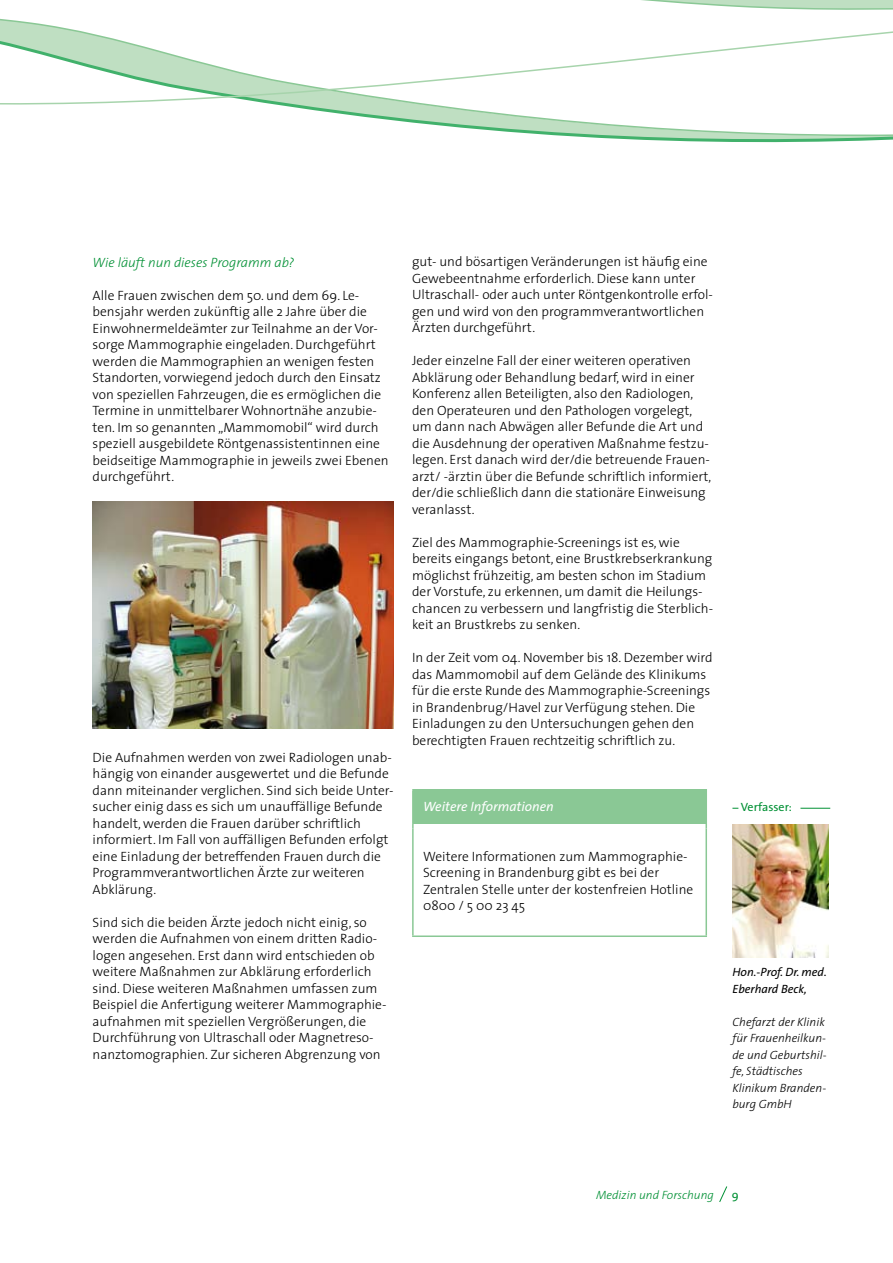
<style>
.page{position:relative;width:893px;height:1263px;background:#fff}
.page>*{position:absolute;margin:0;border:0;box-sizing:border-box;transform-origin:0 0}
.t1{font:300 13.5px/16.5px "The Sans";color:#000}
.t2{font:italic 300 13.5px "The Sans";color:#009034}
.t3{font:italic 13.5px "The Sans";color:#fff}
.t4{font:italic 300 12px/16.5px "The Sans";color:#000}
.t5{font:italic 12px/16.5px "The Sans";color:#000}
.t6{font:italic 300 12px "The Sans";color:#009034}
.t7{font:12px "The Sans";color:#009034}
</style>
<div class="page">
<svg style="left:0;top:0;width:893px;height:143px"></svg>
<svg style="left:719px;top:1186px;width:9px;height:16px"></svg>
<img style="left:92px;top:502px;width:301px;height:227px">
<hr style="left:800px;top:808px;width:30px;height:1px;background:#009034">
<img style="left:732px;top:825px;width:96px;height:132px">
<div style="left:413px;top:790px;width:293px;height:34px;background:#8ac895"></div>
<hr style="left:412px;top:789px;width:295px;height:2px;background:#8ac895">
<hr style="left:412px;top:791px;width:2px;height:33px;background:#8ac895">
<hr style="left:705px;top:791px;width:2px;height:33px;background:#8ac895">
<hr style="left:412px;top:828px;width:2px;height:107px;background:#8ac895">
<hr style="left:705px;top:828px;width:2px;height:107px;background:#8ac895">
<hr style="left:412px;top:935px;width:295px;height:2px;background:#8ac895">
<p class="t2" style="left:93px;top:251px;width:203px">Wie läuft nun dieses Programm ab?</p>
<p class="t1" style="left:93px;top:286px;width:298px">Alle Frauen zwischen dem 50. und dem 69. Le&shy;bensjahr werden zukünftig alle 2 Jahre über die Einwohnermeldeämter zur Teilnahme an der Vor&shy;sorge Mammographie eingeladen. Durchgeführt werden die Mammographien an wenigen festen Standorten, vorwiegend jedoch durch den Einsatz von speziellen Fahrzeugen, die es ermöglichen die Termine in unmittelbarer Wohnortnähe anzubie&shy;ten. Im so genannten „Mammomobil“ wird durch speziell ausgebildete Röntgenassistentinnen eine beidseitige Mammographie in jeweils zwei Ebenen durchgeführt.</p>
<p class="t1" style="left:93px;top:748px;width:302px">Die Aufnahmen werden von zwei Radiologen unab&shy;hängig von einander ausgewertet und die Befunde dann miteinander verglichen. Sind sich beide Unter&shy;sucher einig dass es sich um unauffällige Befunde handelt, werden die Frauen darüber schriftlich informiert. Im Fall von auffälligen Befunden erfolgt eine Einladung der betreffenden Frauen durch die Programmverantwortlichen Ärzte zur weiteren Abklärung.</p>
<p class="t1" style="left:93px;top:913px;width:295px">Sind sich die beiden Ärzte jedoch nicht einig, so werden die Aufnahmen von einem dritten Radio&shy;logen angesehen. Erst dann wird entschieden ob weitere Maßnahmen zur Abklärung erforderlich sind. Diese weiteren Maßnahmen umfassen zum Beispiel die Anfertigung weiterer Mammographie&shy;aufnahmen mit speziellen Vergrößerungen, die Durchführung von Ultraschall oder Magnetreso&shy;nanztomographien. Zur sicheren Abgrenzung von</p>
<p class="t1" style="left:412px;top:253px;width:302px">gut- und bösartigen Veränderungen ist häufig eine Gewebeentnahme erforderlich. Diese kann unter Ultraschall- oder auch unter Röntgenkontrolle erfol&shy;gen und wird von den programmverantwortlichen Ärzten durchgeführt.</p>
<p class="t1" style="left:412px;top:352px;width:301px">Jeder einzelne Fall der einer weiteren operativen Abklärung oder Behandlung bedarf, wird in einer Konferenz allen Beteiligten, also den Radiologen, den Operateuren und den Pathologen vorgelegt, um dann nach Abwägen aller Befunde die Art und die Ausdehnung der operativen Maßnahme festzu&shy;legen. Erst danach wird der/die betreuende Frauen&shy;arzt/ -ärztin über die Befunde schriftlich informiert, der/die schließlich dann die stationäre Einweisung veranlasst.</p>
<p class="t1" style="left:412px;top:534px;width:303px">Ziel des Mammographie-Screenings ist es, wie bereits eingangs betont, eine Brustkrebserkrankung möglichst frühzeitig, am besten schon im Stadium der Vorstufe, zu erkennen, um damit die Heilungs&shy;chancen zu verbessern und langfristig die Sterblich&shy;keit an Brustkrebs zu senken.</p>
<p class="t1" style="left:412px;top:649px;width:302px">In der Zeit vom 04. November bis 18. Dezember wird das Mammomobil auf dem Gelände des Klinikums für die erste Runde des Mammographie-Screenings in Brandenbrug/Havel zur Verfügung stehen. Die Einladungen zu den Untersuchungen gehen den berechtigten Frauen rechtzeitig schriftlich zu.</p>
<p class="t3" style="left:423px;top:795px;width:132px">Weitere Informationen</p>
<p class="t1" style="left:423px;top:847px;width:272px">Weitere Informationen zum Mammographie-Screening in Brandenburg gibt es bei der Zentralen Stelle unter der kostenfreien Hotline 0800 / 5 00 23 45</p>
<p class="t7" style="left:741px;top:797px;width:52px">Verfasser:</p>
<p class="t5" style="left:732px;top:963px;width:96px">Hon.-Prof. Dr. med.<br>Eberhard Beck,</p>
<p class="t4" style="left:732px;top:1013px;width:96px">Chefarzt der Klinik für Frauenheilkun&shy;de und Geburtshil&shy;fe, Städtisches<br>Klinikum Branden&shy;burg GmbH</p>
<p class="t6" style="left:596px;top:1185px;width:119px">Medizin und Forschung</p>
<p class="t7" style="left:732px;top:1185px;width:8px">9</p>
</div>
